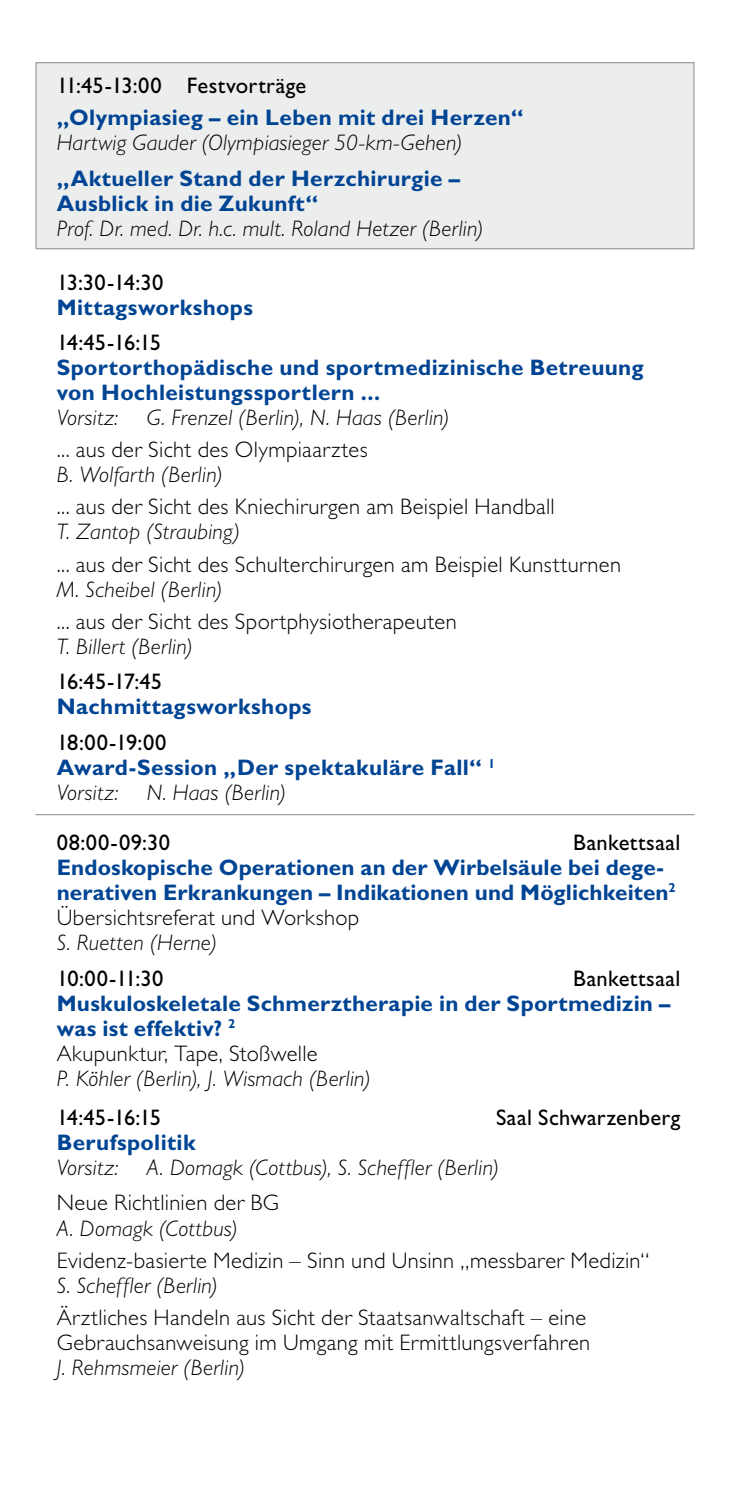
<style>
.page{position:relative;width:730px;height:1489px;background:#fff}
.page>*{position:absolute;margin:0;border:0;box-sizing:border-box;transform-origin:0 0}
.t1{font:700 22.5px/25px "Gill Sans Std";letter-spacing:.015em;color:#004494}
.t2{font:italic 300 22.5px "Gill Sans Std";letter-spacing:.01em;color:#000}
.t3{font:300 22.5px/25px "Gill Sans Std";letter-spacing:.015em;color:#000}
.t4{font:22.5px "Gill Sans Std";letter-spacing:.015em;color:#000}
.s1{font-weight:400;color:#000}
.s2{font-weight:300;font-style:italic;color:#000}
.s3{font-weight:300;color:#000}
</style>
<div class="page">
<div style="left:35px;top:62px;width:659px;height:187px;background:#eceded;border:1px solid #9c9e9f"></div>
<hr style="left:35px;top:814px;width:659px;height:1px;background:#9c9e9f">
<p class="t4" style="left:57px;top:73px;width:251px">11:45-13:00 Festvorträge</p>
<p class="t1" style="left:57px;top:105px;width:468px">„Olympiasieg – ein Leben mit drei Herzen“</p>
<p class="t2" style="left:57px;top:130px;width:408px">Hartwig Gauder (Olympiasieger 50-km-Gehen)</p>
<p class="t1" style="left:57px;top:166px;width:405px">„Aktueller Stand der Herzchirurgie –<br>Ausblick in die Zukunft“</p>
<p class="t2" style="left:57px;top:216px;width:428px">Prof. Dr. med. Dr. h.c. mult. Roland Hetzer (Berlin)</p>
<p class="t4" style="left:57px;top:269px;width:108px">13:30-14:30</p>
<p class="t1" style="left:57px;top:294px;width:198px">Mittagsworkshops</p>
<p class="t4" style="left:57px;top:330px;width:106px">14:45-16:15</p>
<p class="t1" style="left:57px;top:355px;width:588px">Sportorthopädische und sportmedizinische Betreuung von Hochleistungssportlern ...</p>
<p class="t2" style="left:57px;top:405px;width:63px">Vorsitz:</p>
<p class="t2" style="left:147px;top:405px;width:304px">G. Frenzel (Berlin), N. Haas (Berlin)</p>
<p class="t3" style="left:57px;top:437px;width:312px">... aus der Sicht des Olympiaarztes</p>
<p class="t2" style="left:57px;top:462px;width:168px">B. Wolfarth (Berlin)</p>
<p class="t3" style="left:57px;top:494px;width:499px">... aus der Sicht des Kniechirurgen am Beispiel Handball</p>
<p class="t2" style="left:57px;top:519px;width:185px">T. Zantop (Straubing)</p>
<p class="t3" style="left:57px;top:551px;width:566px">... aus der Sicht des Schulterchirurgen am Beispiel Kunstturnen</p>
<p class="t2" style="left:57px;top:576px;width:167px">M. Scheibel (Berlin)</p>
<p class="t3" style="left:57px;top:609px;width:402px">... aus der Sicht des Sportphysiotherapeuten</p>
<p class="t2" style="left:57px;top:633px;width:138px">T. Billert (Berlin)</p>
<p class="t4" style="left:57px;top:668px;width:107px">16:45-17:45</p>
<p class="t1" style="left:57px;top:694px;width:256px">Nachmittagsworkshops</p>
<p class="t1" style="left:57px;top:729px;width:440px"><span class="s1">18:00-19:00<br></span>Award-Session „Der spektakuläre Fall“ <sup>1<br></sup><span class="s2">Vorsitz:</span></p>
<p class="t2" style="left:147px;top:779px;width:141px">N. Haas (Berlin)</p>
<p class="t4" style="left:57px;top:829px;width:115px">08:00-09:30</p>
<p class="t4" style="left:573px;top:829px;width:109px">Bankettsaal</p>
<p class="t1" style="left:57px;top:854px;width:620px">Endoskopische Operationen an der Wirbelsäule bei dege&shy;nerativen Erkrankungen – Indikationen und Möglichkeiten<sup>2<br></sup><span class="s3">Übersichtsreferat und Workshop</span></p>
<p class="t2" style="left:57px;top:929px;width:162px">S. Ruetten (Herne)</p>
<p class="t4" style="left:57px;top:965px;width:108px">10:00-11:30</p>
<p class="t4" style="left:573px;top:965px;width:109px">Bankettsaal</p>
<p class="t1" style="left:57px;top:990px;width:615px">Muskuloskeletale Schmerztherapie in der Sportmedizin – was ist effektiv? <sup>2<br></sup><span class="s3">Akupunktur, Tape, Stoßwelle</span></p>
<p class="t2" style="left:57px;top:1065px;width:316px">P. Köhler (Berlin), J. Wismach (Berlin)</p>
<p class="t4" style="left:57px;top:1104px;width:106px">14:45-16:15</p>
<p class="t4" style="left:496px;top:1104px;width:186px">Saal Schwarzenberg</p>
<p class="t1" style="left:57px;top:1129px;width:140px">Berufspolitik</p>
<p class="t2" style="left:57px;top:1154px;width:63px">Vorsitz:</p>
<p class="t2" style="left:147px;top:1154px;width:354px">A. Domagk (Cottbus), S. Scheffler (Berlin)</p>
<p class="t3" style="left:57px;top:1190px;width:224px">Neue Richtlinien der BG</p>
<p class="t2" style="left:57px;top:1215px;width:183px">A. Domagk (Cottbus)</p>
<p class="t3" style="left:57px;top:1247px;width:594px">Evidenz-basierte Medizin – Sinn und Unsinn „messbarer Medizin“</p>
<p class="t2" style="left:57px;top:1272px;width:163px">S. Scheffler (Berlin)</p>
<p class="t3" style="left:57px;top:1304px;width:535px">Ärztliches Handeln aus Sicht der Staatsanwaltschaft – eine<br>Gebrauchsanweisung im Umgang mit Ermittlungsverfahren</p>
<p class="t2" style="left:57px;top:1354px;width:190px">J. Rehmsmeier (Berlin)</p>
</div>
